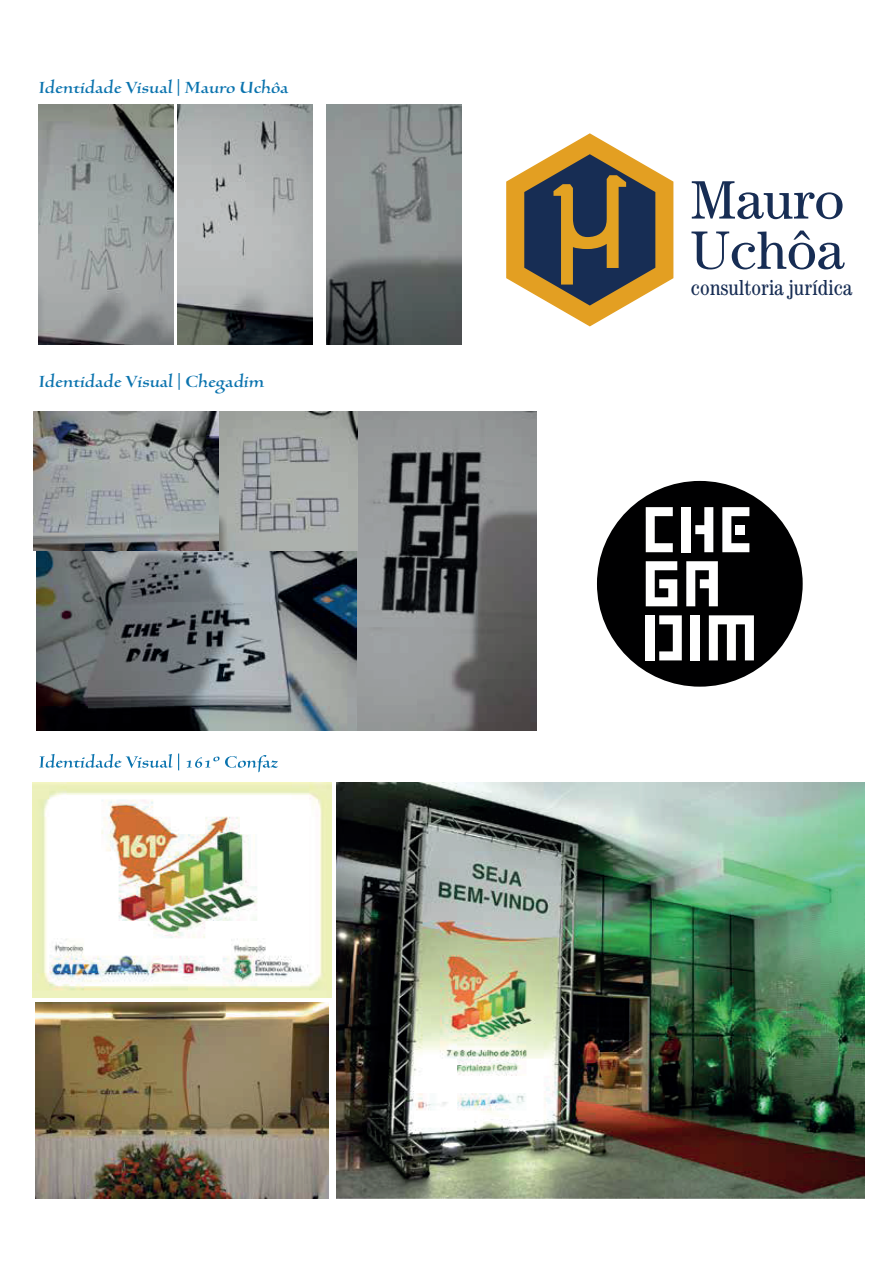
<style>
.page{position:relative;width:893px;height:1263px;background:#fff}
.page>*{position:absolute;margin:0;border:0;box-sizing:border-box;transform-origin:0 0}
.t1{font:54.15px/50.2px "Century Std";color:#172d54}
.t2{font:condensed 21.75px "Century Std";color:#172d54}
.t3{font:21px "Silentium Pro Roman I";color:#0a73ae}
</style>
<div class="page">
<svg style="left:39px;top:753px;width:239px;height:19px"></svg>
<img style="left:327px;top:104px;width:135px;height:241px">
<img style="left:178px;top:104px;width:135px;height:241px">
<img style="left:39px;top:104px;width:135px;height:241px">
<svg style="left:506px;top:133px;width:167px;height:193px"></svg>
<img style="left:357px;top:412px;width:179px;height:318px">
<img style="left:36px;top:550px;width:321px;height:180px">
<img style="left:34px;top:412px;width:324px;height:138px">
<div style="left:597px;top:481px;width:206px;height:206px;background:#000001;border-radius:50%"></div>
<svg style="left:722px;top:507px;width:27px;height:45px"></svg>
<div style="left:736px;top:525px;width:9px;height:9px;background:#fff"></div>
<svg style="left:695px;top:507px;width:18px;height:45px"></svg>
<svg style="left:646px;top:561px;width:31px;height:45px"></svg>
<svg style="left:646px;top:507px;width:27px;height:45px"></svg>
<div style="left:646px;top:615px;width:9px;height:45px;background:#fff"></div>
<svg style="left:659px;top:615px;width:23px;height:45px"></svg>
<div style="left:682px;top:507px;width:9px;height:45px;background:#fff"></div>
<div style="left:691px;top:615px;width:9px;height:45px;background:#fff"></div>
<svg style="left:686px;top:561px;width:32px;height:45px"></svg>
<svg style="left:709px;top:615px;width:45px;height:45px"></svg>
<img style="left:32px;top:783px;width:299px;height:214px">
<img style="left:35px;top:1003px;width:293px;height:195px">
<img style="left:337px;top:783px;width:527px;height:416px">
<p class="t3" style="left:39px;top:72px;width:251px">Identidade Visual | Mauro Uchôa</p>
<p class="t3" style="left:39px;top:366px;width:227px">Identidade Visual | Chegadim</p>
<h1 class="t1" style="left:691px;top:174px;width:155px">Mauro<br>Uchôa</h1>
<p class="t2" style="left:691px;top:275px;width:163px">consultoria jurídica</p>
</div>
